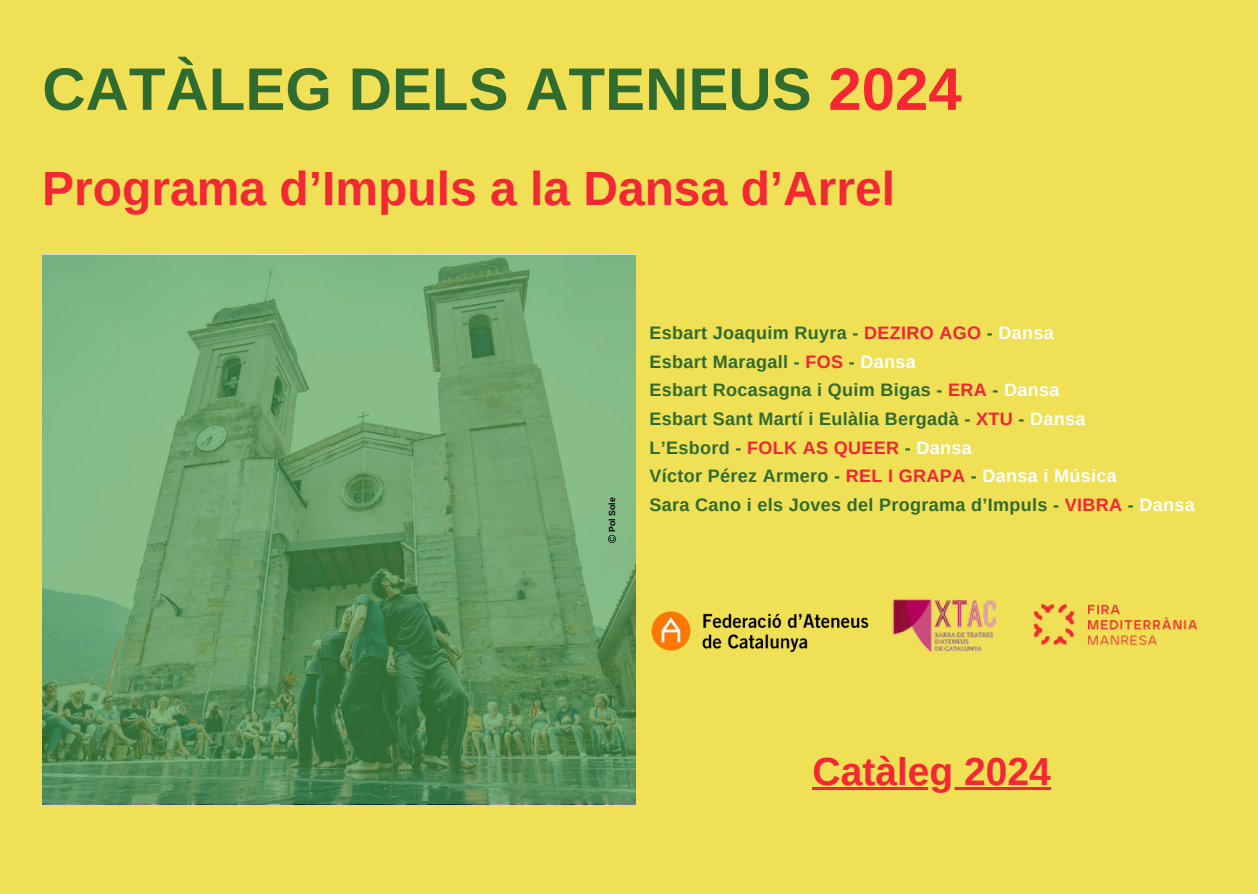
<style>
.page{position:relative;width:1258px;height:894px;background:#fff}
.page>*{position:absolute;margin:0;border:0;box-sizing:border-box;transform-origin:0 0}
.t1{font:700 60px "Arimo";color:#306b30}
.t2{font:700 48px "Arimo";color:#f32834}
.t3{font:700 39px "Arimo";color:#f32834}
.t4{font:700 18px/28.5px "Arimo";letter-spacing:.02em;color:#306b30}
.t5{font:700 8.7px "Arimo";color:#000}
.s1{color:#f32834}
.s2{color:#f22536}
.s3{color:#fff}
</style>
<div class="page">
<div style="left:0;top:0;width:1257px;height:893px;background:#efe055"></div>
<img style="left:892px;top:599px;width:105px;height:54px">
<svg style="left:42px;top:255px;width:594px;height:548px;background:#699f6a"></svg>
<img style="left:1033px;top:604px;width:164px;height:42px">
<svg style="left:608px;top:535px;width:8px;height:7px"></svg>
<img style="left:651px;top:611px;width:218px;height:42px">
<hr style="left:812px;top:786px;width:239px;height:3px;background:#f32834">
<h1 class="t1" style="left:42px;top:55px;width:921px">CATÀLEG DELS ATENEUS <span class="s1">2024</span></h1>
<h2 class="t2" style="left:42px;top:162px;width:854px">Programa d’Impuls a la Dansa d’Arrel</h2>
<p class="t5" style="left:607px;top:531px;width:36px;rotate:-90deg">Pol Sole</p>
<p class="t4" style="left:649px;top:318px;width:547px">Esbart Joaquim Ruyra - <span class="s2">DEZIRO AGO</span> - <span class="s3">Dansa<br></span>Esbart Maragall - <span class="s2">FOS</span> - <span class="s3">Dansa<br></span>Esbart Rocasagna i Quim Bigas - <span class="s2">ERA</span> - <span class="s3">Dansa<br></span>Esbart Sant Martí i Eulàlia Bergadà - <span class="s2">XTU</span> - <span class="s3">Dansa<br></span>L’Esbord - <span class="s2">FOLK AS QUEER</span> - <span class="s3">Dansa<br></span>Víctor Pérez Armero - <span class="s2">REL I GRAPA</span> - <span class="s3">Dansa i Música<br></span>Sara Cano i els Joves del Programa d’Impuls - <span class="s2">VIBRA</span> - <span class="s3">Dansa</span></p>
<h3 class="t3" style="left:812px;top:749px;width:240px">Catàleg 2024</h3>
</div>
